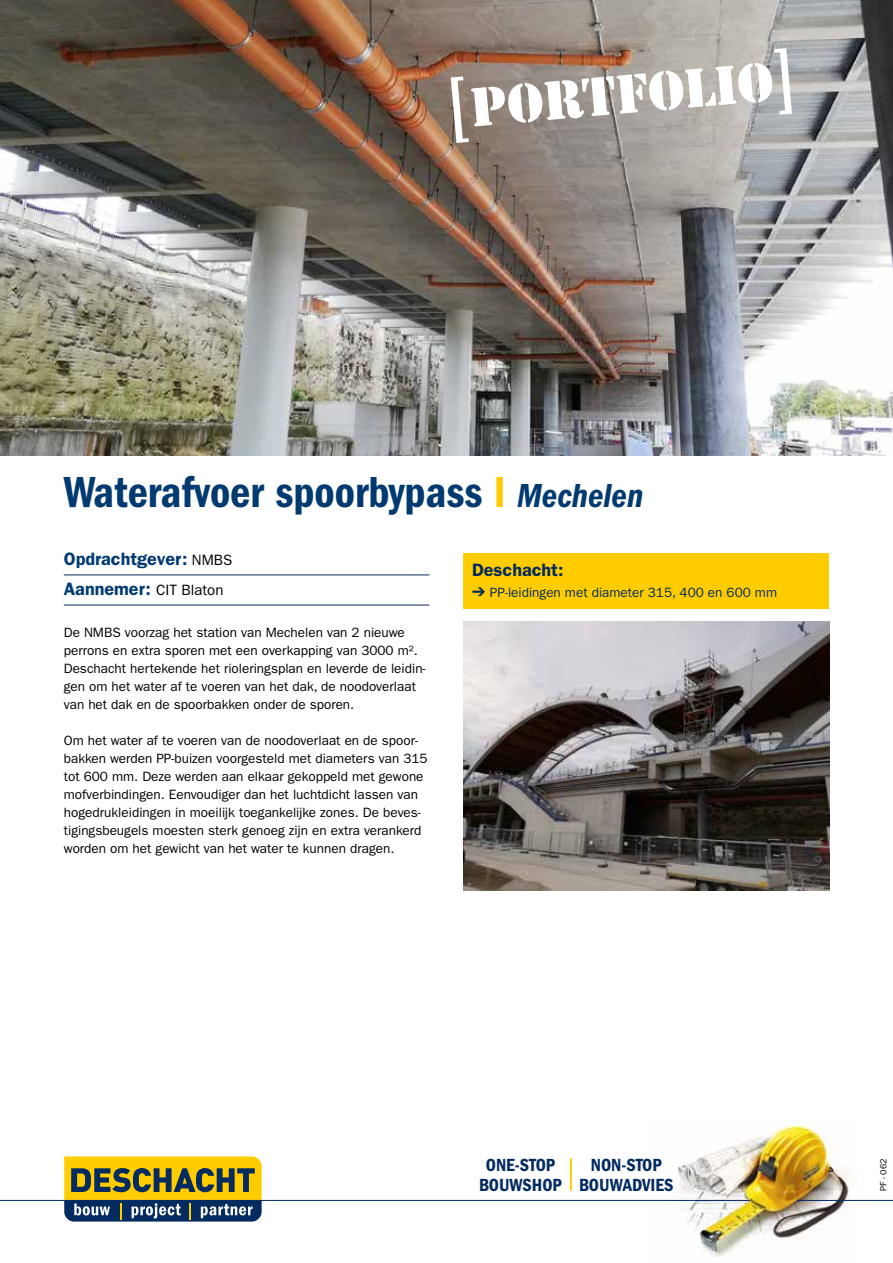
<style>
.page{position:relative;width:893px;height:1263px;background:#fff}
.page>*{position:absolute;margin:0;border:0;box-sizing:border-box;transform-origin:0 0}
.t1{font:51px "Stencil Std";color:#fff}
.t2{font:45px "ITC Franklin Gothic Std Dm Cd";color:#003a70}
.t3{font:18.15px/19.5px "ITC Franklin Gothic Std Dm Cd";color:#042b60;text-align:center}
.t4{font:600 18px/30px "ITC Franklin Gothic Std";color:#003a70}
.t5{font:600 18px "ITC Franklin Gothic Std";color:#042b60}
.t6{font:13.5px/18px "ITC Franklin Gothic Std";color:#000}
.t7{font:13.5px "ITC Franklin Gothic Std";color:#042b60}
.t8{font:9px "ITC Franklin Gothic Std";color:#000}
.s1{color:#fc0}
.s2{font-family:"ITC Franklin Gothic Std Dm Cd It";font-size:34.5px}
.s3{font-weight:400;font-size:15px;color:#000}
</style>
<div class="page">
<svg style="left:62px;top:1156px;width:202px;height:66px;background:#928b42"></svg>
<img style="left:0;top:0;width:893px;height:456px">
<div style="left:463px;top:553px;width:366px;height:55px;background:#fc0"></div>
<svg style="left:451px;top:76px;width:18px;height:67px"></svg>
<svg style="left:774px;top:48px;width:18px;height:67px"></svg>
<hr style="left:64px;top:575px;width:365px;height:1px;background:#042b60">
<hr style="left:64px;top:605px;width:365px;height:1px;background:#042b60">
<img style="left:651px;top:1120px;width:207px;height:138px">
<hr style="left:570px;top:1158px;width:2px;height:33px;background:#fc0">
<hr style="left:797px;top:1200px;width:96px;height:1px;background:#042b60">
<hr style="left:0;top:1200px;width:750px;height:1px;background:#042b60">
<img style="left:463px;top:622px;width:366px;height:268px">
<h1 class="t1" style="left:468px;top:75px;width:305px;rotate:-5deg">PORTFOLIO</h1>
<h2 class="t2" style="left:64px;top:466px;width:581px">Waterafvoer spoorbypass <span class="s1">I</span> <span class="s2">Mechelen</span></h2>
<h3 class="t4" style="left:64px;top:544px;width:170px">Opdrachtgever: <span class="s3">NMBS<br></span>Aannemer: <span class="s3">CIT Blaton</span></h3>
<p class="t6" style="left:64px;top:624px;width:363px">De NMBS voorzag het station van Mechelen van 2 nieuwe perrons en extra sporen met een overkapping van 3000 m².<br>Deschacht hertekende het rioleringsplan en leverde de leidin&shy;gen om het water af te voeren van het dak, de noodoverlaat van het dak en de spoorbakken onder de sporen.</p>
<p class="t6" style="left:64px;top:732px;width:365px">Om het water af te voeren van de noodoverlaat en de spoor&shy;bakken werden PP-buizen voorgesteld met diameters van 315 tot 600 mm. Deze werden aan elkaar gekoppeld met gewone mofverbindingen. Eenvoudiger dan het luchtdicht lassen van hogedrukleidingen in moeilijk toegankelijke zones. De beves&shy;tigingsbeugels moesten sterk genoeg zijn en extra verankerd worden om het gewicht van het water te kunnen dragen.</p>
<h3 class="t5" style="left:472px;top:559px;width:93px">Deschacht:</h3>
<p class="t7" style="left:472px;top:584px;width:307px">➔ PP-leidingen met diameter 315, 400 en 600 mm</p>
<h3 class="t3" style="left:479px;top:1155px;width:84px">ONE-STOP<br>BOUWSHOP</h3>
<h3 class="t3" style="left:579px;top:1155px;width:96px">NON-STOP<br>BOUWADVIES</h3>
<p class="t8" style="left:878px;top:1191px;width:34px;rotate:-90deg">PF - 062</p>
</div>
